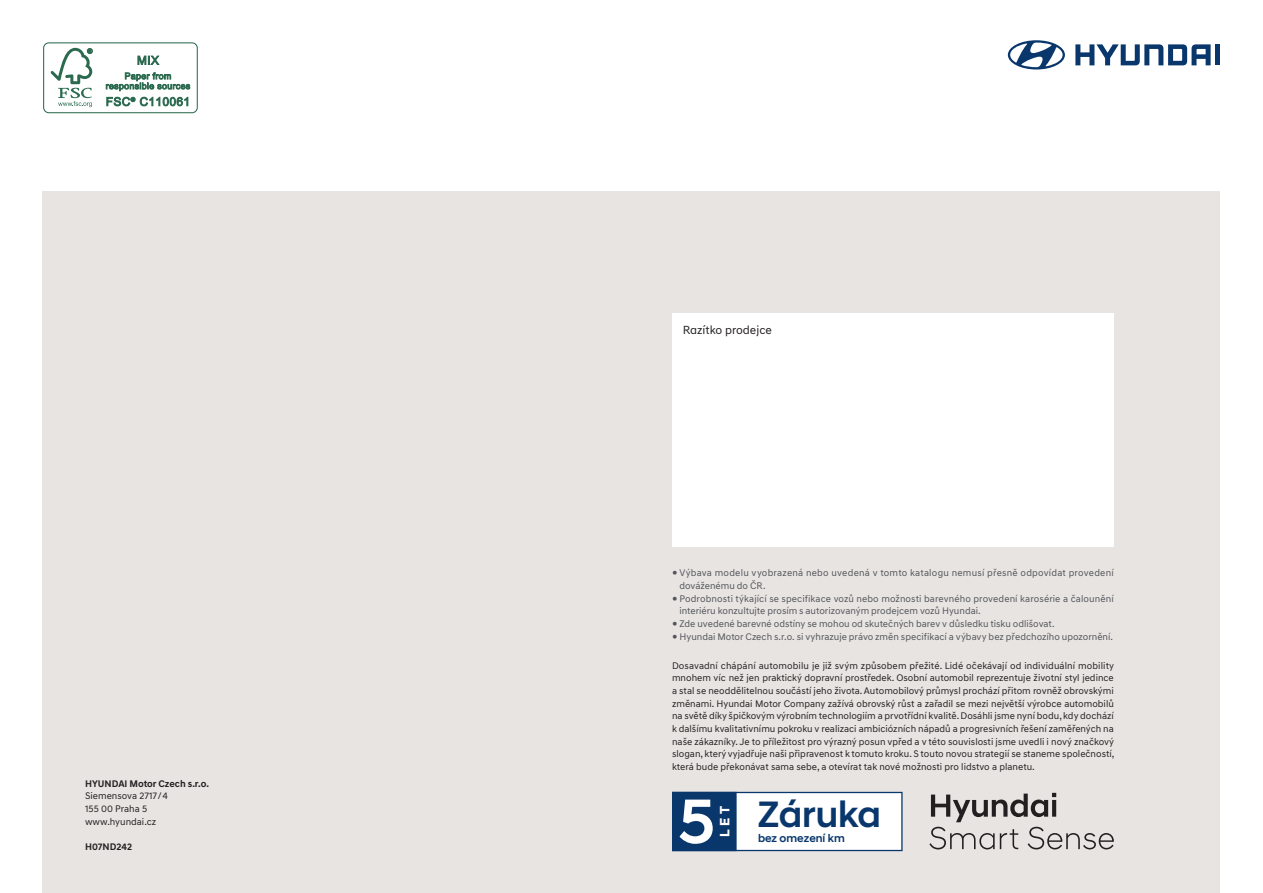
<style>
.page{position:relative;width:1263px;height:893px;background:#fff}
.page>*{position:absolute;margin:0;border:0;box-sizing:border-box;transform-origin:0 0}
.t1{font:500 37.35px "Hyundai Sans Head";color:#09376c}
.t2{font:700 13.8px "Hyundai Sans Head";color:#fff}
.t3{font:12px "Hyundai Sans Text";color:#231f20}
.t4{font:500 11.4px "Hyundai Sans Head";color:#09376c}
.t5{font:9.75px/12.8px "Hyundai Sans Text";color:#231f20}
.t6{font:9.75px/12.6px "Hyundai Sans Text";letter-spacing:.005em;color:#51545a}
.t7{font:700 9.75px "Hyundai Sans Text";color:#231f20}
</style>
<div class="page">
<div style="left:43px;top:191px;width:1177px;height:702px;background:#e8e4e1"></div>
<div style="left:43px;top:43px;width:155px;height:70px;border:1px solid #2b6a4f;border-radius:5px"></div>
<svg style="left:51px;top:48px;width:42px;height:59px"></svg>
<svg style="left:137px;top:55px;width:22px;height:10px"></svg>
<svg style="left:106px;top:72px;width:84px;height:19px"></svg>
<svg style="left:106px;top:97px;width:82px;height:9px"></svg>
<div style="left:672px;top:313px;width:442px;height:234px;background:#fff"></div>
<svg style="left:929px;top:793px;width:185px;height:56px"></svg>
<svg style="left:672px;top:792px;width:230px;height:59px;background:#c0ccd9"></svg>
<svg style="left:1075px;top:44px;width:135px;height:21px"></svg>
<div style="left:1215px;top:44px;width:5px;height:21px;background:#09376c"></div>
<svg style="left:1008px;top:40px;width:57px;height:30px"></svg>
<p class="t7" style="left:85px;top:779px;width:126px">HYUNDAI Motor Czech s.r.o.</p>
<p class="t5" style="left:85px;top:790px;width:85px">Siemensova 2717 / 4<br>155 00 Praha 5 www.hyundai.cz</p>
<p class="t7" style="left:85px;top:843px;width:49px">H07ND242</p>
<p class="t3" style="left:683px;top:325px;width:91px">Razítko prodejce</p>
<p class="t6" style="left:679px;top:567px;width:436px;text-indent:-7px">● Výbava modelu vyobrazená nebo uvedená v tomto katalogu nemusí přesně odpovídat provedení dováženému do ČR.</p>
<p class="t6" style="left:679px;top:593px;width:436px;text-indent:-7px">● Podrobnosti týkající se specifikace vozů nebo možnosti barevného provedení karosérie a čalounění interiéru konzultujte prosím s autorizovaným prodejcem vozů Hyundai.</p>
<p class="t6" style="left:672px;top:618px;width:384px">● Zde uvedené barevné odstíny se mohou od skutečných barev v důsledku tisku odlišovat.</p>
<p class="t6" style="left:672px;top:631px;width:443px">● Hyundai Motor Czech s.r.o. si vyhrazuje právo změn specifikací a výbavy bez předchozího upozornění.</p>
<p class="t5" style="left:672px;top:660px;width:444px;text-align:justify">Dosavadní chápání automobilu je již svým způsobem přežité. Lidé očekávají od individuální mobility mnohem víc než jen praktický dopravní prostředek. Osobní automobil reprezentuje životní styl jedince a stal se neoddělitelnou součástí jeho života. Automobilový průmysl prochází přitom rovněž obrovskými změnami. Hyundai Motor Company zažívá obrovský růst a zařadil se mezi největší výrobce automobilů na světě díky špičkovým výrobním technologiím a prvotřídní kvalitě. Dosáhli jsme nyní bodu, kdy dochází k dalšímu kvalitativnímu pokroku v realizaci ambiciózních nápadů a progresivních řešení zaměřených na naše zákazníky. Je to příležitost pro výrazný posun vpřed a v této souvislosti jsme uvedli i nový značkový slogan, který vyjadřuje naši připravenost k tomuto kroku. S touto novou strategií se staneme společností, která bude překonávat sama sebe, a otevírat tak nové možnosti pro lidstvo a planetu.</p>
<h2 class="t2" style="left:717px;top:837px;width:34px;rotate:-90deg">LET</h2>
<h1 class="t1" style="left:758px;top:792px;width:125px">Záruka</h1>
<p class="t4" style="left:758px;top:831px;width:88px">bez omezení km</p>
</div>
